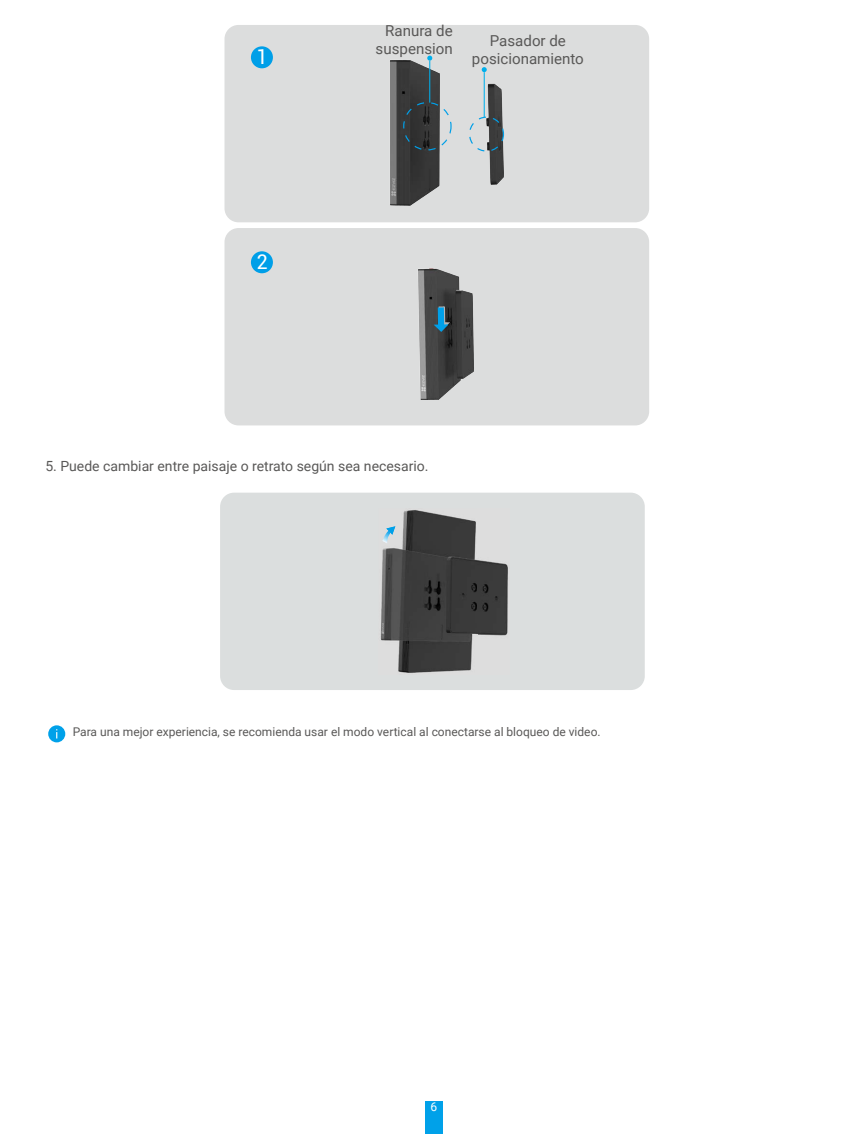
<style>
.page{position:relative;width:851px;height:1134px;background:#fff}
.page>*{position:absolute;margin:0;border:0;box-sizing:border-box;transform-origin:0 0}
.t1{font:20.2px "Roboto";color:#fff}
.t2{font:15px/18.2px "Roboto";color:#595857;text-align:right}
.t3{font:14px "Roboto";color:#595857}
.t4{font:12px "Roboto";color:#595857}
.t5{font:12px "Roboto";color:#fff}
</style>
<div class="page">
<div style="left:425px;top:1101px;width:17px;height:33px;background:#00a1e9"></div>
<div style="left:224px;top:25px;width:425px;height:197px;background:#dcdddd;border-radius:14px"></div>
<div style="left:224px;top:228px;width:425px;height:197px;background:#dcdddd;border-radius:14px"></div>
<div style="left:251px;top:46px;width:22px;height:22px;background:#009fe8;border-radius:50%"></div>
<div style="left:251px;top:251px;width:22px;height:22px;background:#009fe8;border-radius:50%"></div>
<img style="left:390px;top:57px;width:115px;height:149px">
<div style="left:403px;top:102px;width:48px;height:48px;border:1px dashed #009fe8;border-radius:50%"></div>
<div style="left:469px;top:117px;width:35px;height:35px;border:1px dashed #009fe8;border-radius:50%"></div>
<svg style="left:427px;top:56px;width:5px;height:5px"></svg>
<hr style="left:429px;top:61px;width:1px;height:42px;background:#00afec">
<svg style="left:481px;top:67px;width:5px;height:5px"></svg>
<hr style="left:483px;top:72px;width:1px;height:46px;background:#00afec">
<img style="left:418px;top:268px;width:56px;height:132px">
<svg style="left:433px;top:306px;width:17px;height:26px"></svg>
<div style="left:220px;top:493px;width:424px;height:197px;background:#dbdede;border-radius:14px"></div>
<img style="left:380px;top:510px;width:128px;height:163px">
<svg style="left:382px;top:526px;width:13px;height:17px"></svg>
<div style="left:48px;top:725px;width:17px;height:17px;background:#00a1e9;border-radius:50%"></div>
<h1 class="t1" style="left:256px;top:42px;width:13px">1</h1>
<h1 class="t1" style="left:256px;top:247px;width:13px">2</h1>
<p class="t2" style="left:375px;top:21px;width:79px">Ranura de suspension</p>
<p class="t2" style="left:472px;top:31px;width:113px;text-align:center">Pasador de posicionamiento</p>
<p class="t3" style="left:45px;top:456px;width:384px">5. Puede cambiar entre paisaje o retrato según sea necesario.</p>
<p class="t4" style="left:73px;top:723px;width:529px">Para una mejor experiencia, se recomienda usar el modo vertical al conectarse al bloqueo de video.</p>
<p class="t5" style="left:430px;top:1099px;width:8px">6</p>
</div>
